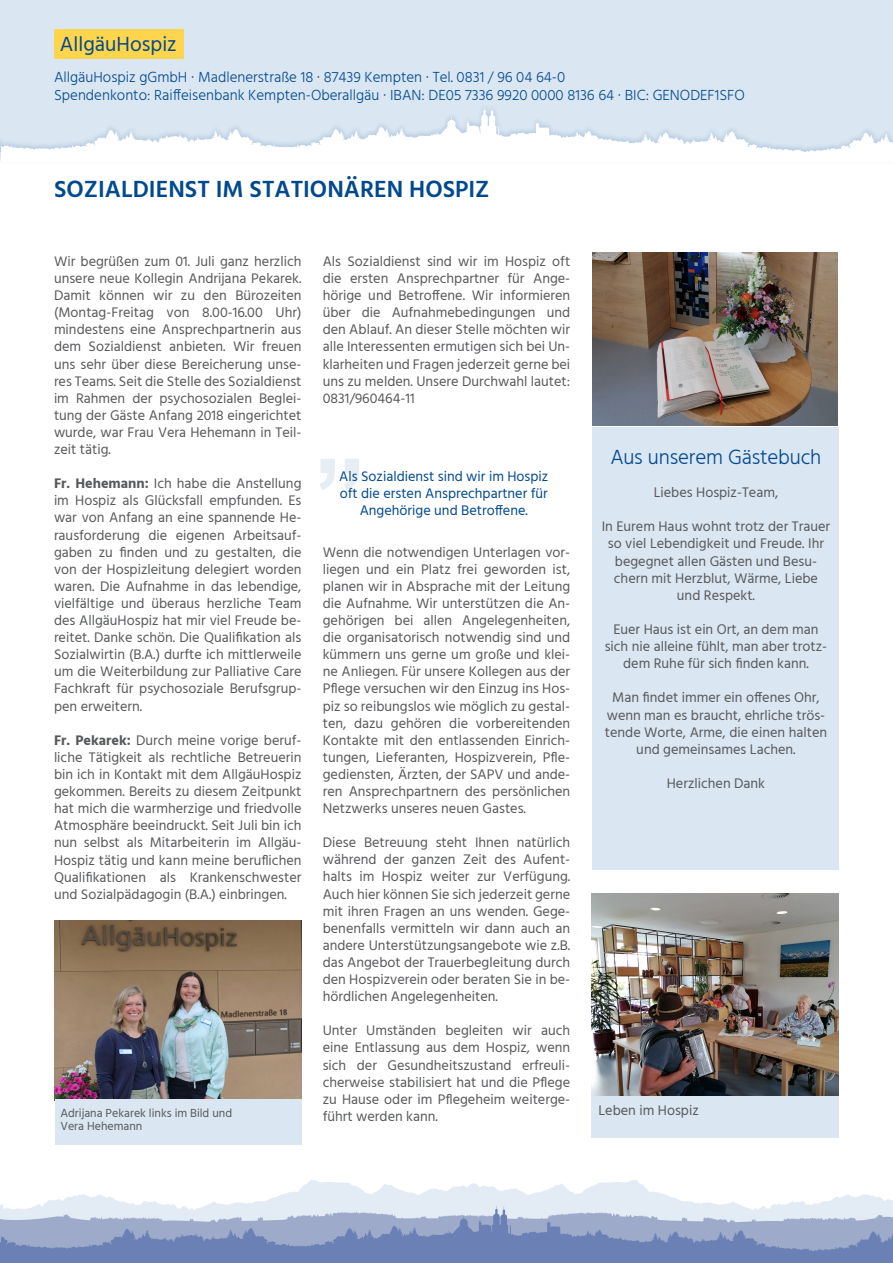
<style>
.page{position:relative;width:893px;height:1263px;background:#fff}
.page>*{position:absolute;margin:0;border:0;box-sizing:border-box;transform-origin:0 0}
.t1{font:700 105px "Arial";color:#01498e}
.t2{font:600 24px "Hind";color:#01498e}
.t3{font:300 21px "Hind";letter-spacing:-.01em;color:#01498e}
.t4{font:21px "Hind";color:#01498e}
.t5{font:300 15px/18px "Hind";color:#01498e}
.t6{font:14.25px/17.1px "Hind";color:#57585a;text-align:justify}
.t7{font:14.25px/17.1px "Hind";color:#01498e;text-align:center}
.t8{font:12px/13.5px "Hind";color:#57585a}
.s1{font-weight:700}
</style>
<div class="page">
<div style="left:0;top:0;width:893px;height:151px;background:#dae6f1"></div>
<div style="left:0;top:100px;width:893px;height:65px;background:#01498e;opacity:.18"></div>
<svg style="left:0;top:106px;width:893px;height:56px"></svg>
<img style="left:0;top:1205px;width:1px;height:58px">
<img style="left:1px;top:1180px;width:892px;height:83px">
<div style="left:54px;top:29px;width:129px;height:30px;background:#fed54d"></div>
<div style="left:593px;top:427px;width:246px;height:443px;background:#dae6f1"></div>
<img style="left:593px;top:253px;width:244px;height:173px">
<img style="left:54px;top:920px;width:247px;height:180px">
<div style="left:55px;top:1099px;width:246px;height:45px;background:#dae6f1"></div>
<img style="left:591px;top:893px;width:248px;height:203px">
<div style="left:591px;top:1096px;width:248px;height:41px;background:#dae6f1"></div>
<h3 class="t4" style="left:60px;top:30px;width:118px">AllgäuHospiz</h3>
<p class="t5" style="left:54px;top:69px;width:692px">AllgäuHospiz gGmbH · Madlenerstraße 18 · 87439 Kempten · Tel. 0831 / 96 04 64-0<br>Spendenkonto: Raiffeisenbank Kempten-Oberallgäu · IBAN: DE05 7336 9920 0000 8136 64 · BIC: GENODEF1SFO</p>
<h2 class="t2" style="left:54px;top:173px;width:437px">SOZIALDIENST IM STATIONÄREN HOSPIZ</h2>
<p class="t6" style="left:54px;top:253px;width:249px">Wir begrüßen zum 01. Juli ganz herzlich unsere neue Kollegin Andrijana Pekarek.<br>Damit können wir zu den Bürozeiten (Montag-Freitag von 8.00-16.00 Uhr) mindestens eine Ansprechpartnerin aus dem Sozialdienst anbieten. Wir freuen uns sehr über diese Bereicherung unse&shy;res Teams. Seit die Stelle des Sozialdienst im Rahmen der psychosozialen Beglei&shy;tung der Gäste Anfang 2018 eingerichtet wurde, war Frau Vera Hehemann in Teil&shy;zeit tätig.</p>
<p class="t6" style="left:54px;top:476px;width:249px"><span class="s1">Fr. Hehemann:</span> Ich habe die Anstellung im Hospiz als Glücksfall empfunden. Es war von Anfang an eine spannende He&shy;rausforderung die eigenen Arbeitsauf&shy;gaben zu finden und zu gestalten, die von der Hospizleitung delegiert worden waren. Die Aufnahme in das lebendige, vielfältige und überaus herzliche Team des AllgäuHospiz hat mir viel Freude be&shy;reitet. Danke schön. Die Qualifikation als Sozialwirtin (B.A.) durfte ich mittlerweile um die Weiterbildung zur Palliative Care Fachkraft für psychosoziale Berufsgrup&shy;pen erweitern.</p>
<p class="t6" style="left:54px;top:732px;width:249px"><span class="s1">Fr. Pekarek:</span> Durch meine vorige beruf&shy;liche Tätigkeit als rechtliche Betreuerin bin ich in Kontakt mit dem AllgäuHospiz gekommen. Bereits zu diesem Zeitpunkt hat mich die warmherzige und friedvolle Atmosphäre beeindruckt. Seit Juli bin ich nun selbst als Mitarbeiterin im Allgäu-Hospiz tätig und kann meine beruflichen Qualifikationen als Krankenschwester und Sozialpädagogin (B.A.) einbringen.</p>
<p class="t8" style="left:60px;top:1106px;width:173px">Adrijana Pekarek links im Bild und<br>Vera Hehemann</p>
<p class="t6" style="left:323px;top:253px;width:249px">Als Sozialdienst sind wir im Hospiz oft die ersten Ansprechpartner für Ange&shy;hörige und Betroffene. Wir informieren über die Aufnahmebedingungen und den Ablauf. An dieser Stelle möchten wir alle Interessenten ermutigen sich bei Un&shy;klarheiten und Fragen jederzeit gerne bei uns zu melden. Unsere Durchwahl lautet:<br>0831/960464-11</p>
<h1 class="t1" style="left:314px;top:362px;width:54px">„</h1>
<p class="t7" style="left:339px;top:468px;width:211px">Als Sozialdienst sind wir im Hospiz oft die ersten Ansprechpartner für<br>Angehörige und Betroffene.</p>
<p class="t6" style="left:323px;top:544px;width:249px">Wenn die notwendigen Unterlagen vor&shy;liegen und ein Platz frei geworden ist, planen wir in Absprache mit der Leitung die Aufnahme. Wir unterstützen die An&shy;gehörigen bei allen Angelegenheiten, die organisatorisch notwendig sind und kümmern uns gerne um große und klei&shy;ne Anliegen. Für unsere Kollegen aus der Pflege versuchen wir den Einzug ins Hos&shy;piz so reibungslos wie möglich zu gestal&shy;ten, dazu gehören die vorbereitenden Kontakte mit den entlassenden Einrich&shy;tungen, Lieferanten, Hospizverein, Pfle&shy;gediensten, Ärzten, der SAPV und ande&shy;ren Ansprechpartnern des persönlichen Netzwerks unseres neuen Gastes.</p>
<p class="t6" style="left:323px;top:835px;width:249px">Diese Betreuung steht Ihnen natürlich während der ganzen Zeit des Aufent&shy;halts im Hospiz weiter zur Verfügung.<br>Auch hier können Sie sich jederzeit gerne mit ihren Fragen an uns wenden. Gege&shy;benenfalls vermitteln wir dann auch an andere Unterstützungsangebote wie z.B. das Angebot der Trauerbegleitung durch den Hospizverein oder beraten Sie in be&shy;hördlichen Angelegenheiten.</p>
<p class="t6" style="left:323px;top:1023px;width:249px">Unter Umständen begleiten wir auch eine Entlassung aus dem Hospiz, wenn sich der Gesundheitszustand erfreuli&shy;cherweise stabilisiert hat und die Pflege zu Hause oder im Pflegeheim weiterge&shy;führt werden kann.</p>
<h3 class="t3" style="left:610px;top:443px;width:212px">Aus unserem Gästebuch</h3>
<p class="t6" style="left:654px;top:485px;width:126px">Liebes Hospiz-Team,</p>
<p class="t6" style="left:602px;top:519px;width:230px;text-align:center">In Eurem Haus wohnt trotz der Trauer so viel Lebendigkeit und Freude. Ihr begegnet allen Gästen und Besu&shy;chern mit Herzblut, Wärme, Liebe und Respekt.</p>
<p class="t6" style="left:605px;top:621px;width:224px;text-align:center">Euer Haus ist ein Ort, an dem man sich nie alleine fühlt, man aber trotz&shy;dem Ruhe für sich finden kann.</p>
<p class="t6" style="left:605px;top:690px;width:224px;text-align:center">Man findet immer ein offenes Ohr, wenn man es braucht, ehrliche trös&shy;tende Worte, Arme, die einen halten und gemeinsames Lachen.</p>
<p class="t6" style="left:667px;top:775px;width:100px">Herzlichen Dank</p>
<p class="t6" style="left:598px;top:1102px;width:102px">Leben im Hospiz</p>
</div>
